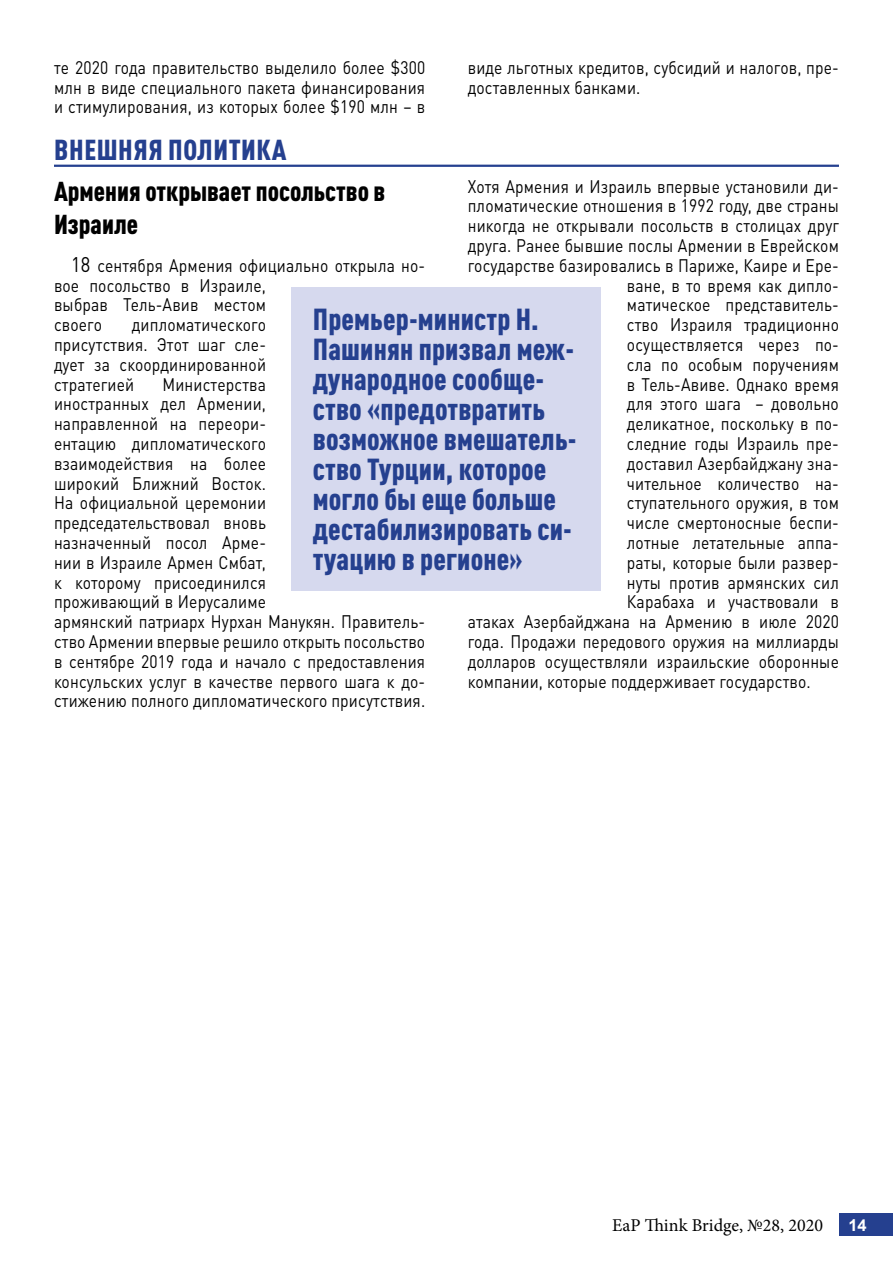
<style>
.page{position:relative;width:893px;height:1263px;background:#fff}
.page>*{position:absolute;margin:0;border:0;box-sizing:border-box;transform-origin:0 0}
.t1{font:900 condensed 30px/30px "DIN Pro";letter-spacing:.005em;color:#25408f}
.t2{font:900 condensed 28.5px "DIN Pro";letter-spacing:.02em;color:#25408f}
.t3{font:900 condensed 27px/32.4px "DIN Pro";color:#000}
.t4{font:18px/19.8px "DIN Pro";letter-spacing:.01em;color:#000;scale:.87 1}
.t5{font:18px "Minion Pro";color:#000}
.t6{font:700 16.5px "Arial";color:#fff}
.s1{font-size:21px}
</style>
<div class="page">
<div style="left:840px;top:1213px;width:53px;height:23px;background:#25408f"></div>
<hr style="left:54px;top:165px;width:785px;height:2px;background:#25408f">
<div style="left:292px;top:287px;width:309px;height:304px;background:#d6d9ee"></div>
<p class="t4" style="left:54px;top:56px;width:428px;text-align:justify">те 2020 года правительство выделило более $300 млн в виде специального пакета финансирования и стимулирования, из которых более $190 млн – в</p>
<p class="t4" style="left:468px;top:56px;width:428px">виде льготных кредитов, субсидий и налогов, пре&shy;доставленных банками.</p>
<h2 class="t2" style="left:54px;top:128px;width:234px">ВНЕШНЯЯ ПОЛИТИКА</h2>
<h3 class="t3" style="left:54px;top:173px;width:333px">Армения открывает посольство в<br>Израиле</h3>
<p class="t4" style="left:54px;top:254px;width:428px;text-indent:17px"><span class="s1">18</span> сентября Армения официально открыла но&shy;вое посольство в Израиле,<br>выбрав Тель-Авив местом<br>своего</p>
<p class="t4" style="left:468px;top:174px;width:428px">Хотя Армения и Израиль впервые установили ди-</p>
<p class="t4" style="left:468px;top:194px;width:428px">пломатические отношения в 1992 году, две страны</p>
<p class="t4" style="left:468px;top:214px;width:428px">никогда не открывали посольств в столицах друг</p>
<p class="t4" style="left:468px;top:234px;width:428px">друга. Ранее бывшие послы Армении в Еврейском</p>
<p class="t4" style="left:468px;top:254px;width:428px">государстве базировались в Париже, Каире и Ере-</p>
<p class="t4" style="left:627px;top:273px;width:245px">ване, в то время как дипло-</p>
<p class="t4" style="left:627px;top:293px;width:245px">матическое представитель-</p>
<p class="t4" style="left:627px;top:313px;width:245px">ство Израиля традиционно</p>
<p class="t4" style="left:627px;top:333px;width:245px">осуществляется через по-</p>
<p class="t4" style="left:627px;top:353px;width:245px">сла по особым поручениям</p>
<p class="t4" style="left:627px;top:372px;width:245px">в Тель-Авиве. Однако время</p>
<p class="t4" style="left:627px;top:392px;width:245px">для этого шага – довольно</p>
<p class="t4" style="left:627px;top:412px;width:245px">деликатное, поскольку в по-</p>
<p class="t4" style="left:627px;top:432px;width:245px">следние годы Израиль пре-</p>
<p class="t4" style="left:627px;top:452px;width:245px">доставил Азербайджану зна-</p>
<p class="t4" style="left:627px;top:471px;width:245px">чительное количество на-</p>
<p class="t4" style="left:627px;top:491px;width:245px">ступательного оружия, в том</p>
<p class="t4" style="left:627px;top:511px;width:245px">числе смертоносные беспи-</p>
<p class="t4" style="left:627px;top:531px;width:245px">лотные летательные аппа-</p>
<p class="t4" style="left:627px;top:551px;width:245px">раты, которые были развер-</p>
<p class="t4" style="left:627px;top:570px;width:245px">нуты против армянских сил</p>
<p class="t4" style="left:627px;top:590px;width:245px">Карабаха и участвовали в</p>
<p class="t4" style="left:468px;top:610px;width:428px">атаках Азербайджана на Армению в июле 2020</p>
<p class="t4" style="left:468px;top:630px;width:428px">года. Продажи передового оружия на миллиарды</p>
<p class="t4" style="left:468px;top:650px;width:428px">долларов осуществляли израильские оборонные</p>
<p class="t4" style="left:468px;top:669px;width:396px">компании, которые поддерживает государство.</p>
<h1 class="t1" style="left:313px;top:301px;width:265px">Премьер-министр Н.<br>Пашинян призвал меж&shy;дународное сообще&shy;ство «предотвратить возможное вмешатель&shy;ство Турции, которое могло бы еще больше дестабилизировать си&shy;туацию в регионе»</h1>
<p class="t4" style="left:54px;top:313px;width:245px;text-align:justify;text-indent:78px">дипломатического присутствия. Этот шаг сле&shy;дует за скоординированной стратегией</p>
<p class="t4" style="left:54px;top:372px;width:428px;text-indent:108px">Министерства<br>иностранных дел Армении,<br>направленной на переори-<br>ентацию дипломатического<br>взаимодействия на более<br>широкий Ближний Восток.<br>На официальной церемонии председательствовал вновь<br>назначенный посол Арме-<br>нии в Израиле Армен Смбат,<br>к которому присоединился<br>проживающий в Иерусалиме<br>армянский патриарх Нурхан Манукян. Правитель&shy;ство Армении впервые решило открыть посольство в сентябре 2019 года и начало с предоставления консульских услуг в качестве первого шага к до&shy;стижению полного дипломатического присутствия.</p>
<p class="t5" style="left:612px;top:1213px;width:212px">EaP Think Bridge, №28, 2020</p>
<p class="t6" style="left:848px;top:1214px;width:20px">14</p>
</div>
